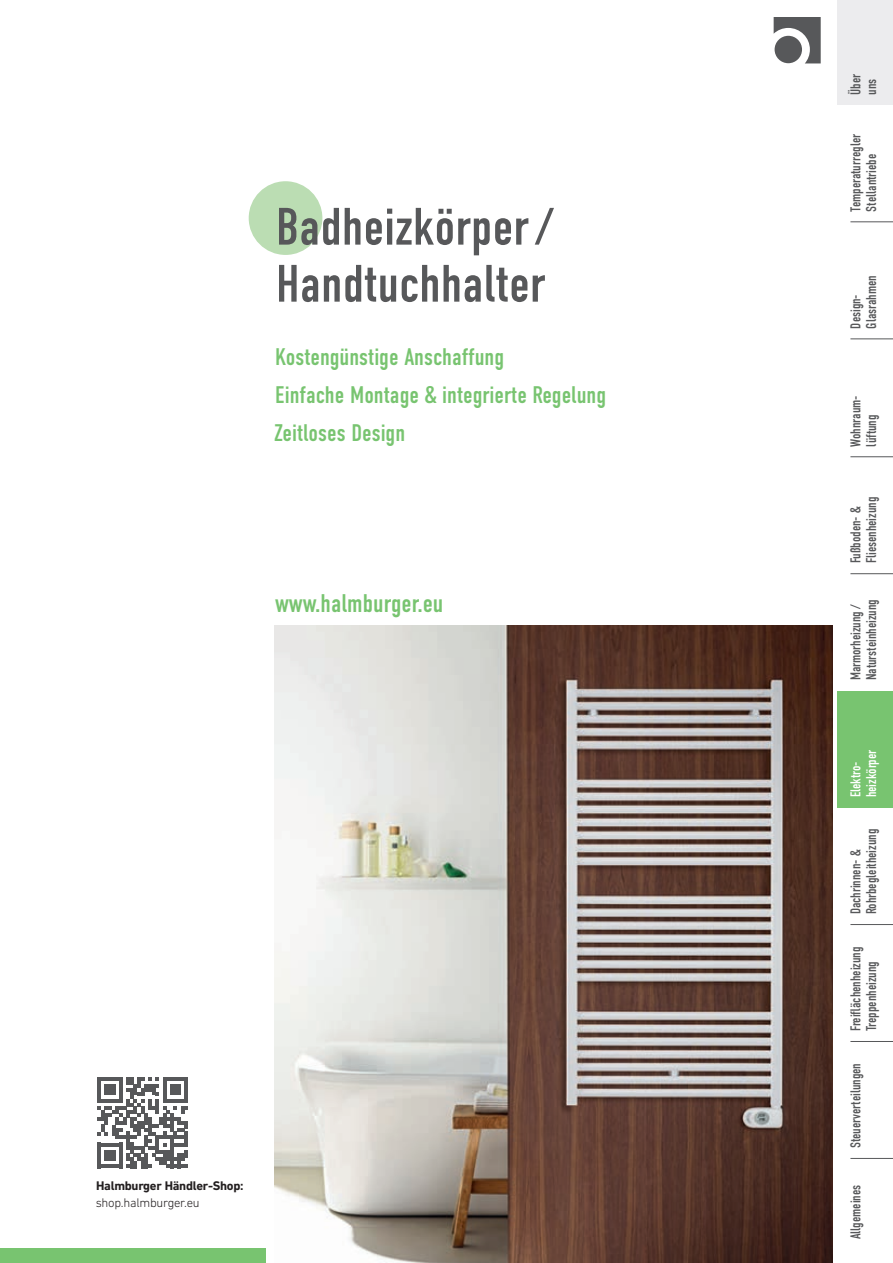
<style>
.page{position:relative;width:893px;height:1263px;background:#fff}
.page>*{position:absolute;margin:0;border:0;box-sizing:border-box;transform-origin:0 0}
.t1{font:52.5px/57px "DIN Condensed";color:#57585a}
.t2{font:25.5px "DIN Condensed";color:#78c470}
.t3{font:24px/38.1px "DIN Condensed";color:#78c470}
.t4{font:14.25px/15.8px "DIN Condensed";letter-spacing:-.005em;color:#57585a;scale:.95 1}
.t5{font:14.25px/15.8px "DIN Condensed";letter-spacing:-.005em;color:#fff;scale:.95 1}
.t6{font:700 12.75px "DIN Next LT Pro";letter-spacing:-.02em;color:#231f20}
.t7{font:300 12.75px "DIN Next LT Pro";letter-spacing:-.02em;color:#231f20}
</style>
<div class="page">
<svg style="left:774px;top:17px;width:47px;height:46px"></svg>
<div style="left:775px;top:36px;width:27px;height:27px;background:#57585a;border-radius:50%"></div>
<img style="left:275px;top:625px;width:558px;height:638px">
<div style="left:0;top:1248px;width:266px;height:15px;background:#78c470"></div>
<div style="left:838px;top:0;width:55px;height:105px;background:#ececee"></div>
<div style="left:838px;top:691px;width:55px;height:117px;background:#78c470"></div>
<hr style="left:850px;top:338px;width:43px;height:1px;background:#57585a">
<hr style="left:850px;top:456px;width:43px;height:1px;background:#57585a">
<hr style="left:850px;top:573px;width:43px;height:1px;background:#57585a">
<hr style="left:850px;top:924px;width:43px;height:1px;background:#57585a">
<hr style="left:850px;top:1041px;width:43px;height:1px;background:#57585a">
<hr style="left:850px;top:1158px;width:43px;height:1px;background:#57585a">
<hr style="left:850px;top:221px;width:43px;height:1px;background:#57585a">
<div style="left:249px;top:181px;width:73px;height:74px;background:#bbddb3;border-radius:50%"></div>
<svg style="left:97px;top:1077px;width:91px;height:91px"></svg>
<h1 class="t1" style="left:276px;top:199px;width:279px">Badheizkörper/<br>Handtuchhalter</h1>
<h3 class="t3" style="left:274px;top:338px;width:334px">Kostengünstige Anschaffung<br>Einfache Montage &amp; integrierte Regelung<br>Zeitloses Design</h3>
<h2 class="t2" style="left:275px;top:589px;width:170px">www.halmburger.eu</h2>
<p class="t6" style="left:96px;top:1178px;width:149px">Halmburger Händler-Shop:</p>
<p class="t7" style="left:96px;top:1196px;width:106px">shop.halmburger.eu</p>
<p class="t4" style="left:848px;top:95px;width:23px;rotate:-90deg">Über uns</p>
<p class="t4" style="left:848px;top:212px;width:83px;rotate:-90deg">Temperaturregler<br>Stellantriebe</p>
<p class="t4" style="left:848px;top:328px;width:57px;rotate:-90deg">Design-<br>Glasrahmen</p>
<p class="t4" style="left:848px;top:446px;width:55px;rotate:-90deg">Wohnraum&shy;lüftung</p>
<p class="t4" style="left:848px;top:563px;width:72px;rotate:-90deg">Fußboden- &amp;<br>Fliesenheizung</p>
<p class="t4" style="left:848px;top:680px;width:87px;rotate:-90deg">Marmorheizung /<br>Natursteinheizung</p>
<p class="t5" style="left:848px;top:797px;width:52px;rotate:-90deg">Elektro&shy;heizkörper</p>
<p class="t4" style="left:848px;top:914px;width:91px;rotate:-90deg">Dachrinnen- &amp;<br>Rohrbegleitheizung</p>
<p class="t4" style="left:848px;top:1031px;width:91px;rotate:-90deg">Freiflächenheizung<br>Treppenheizung</p>
<p class="t4" style="left:848px;top:1148px;width:91px;rotate:-90deg">Steuerverteilungen</p>
<p class="t4" style="left:848px;top:1239px;width:59px;rotate:-90deg">Allgemeines</p>
</div>
